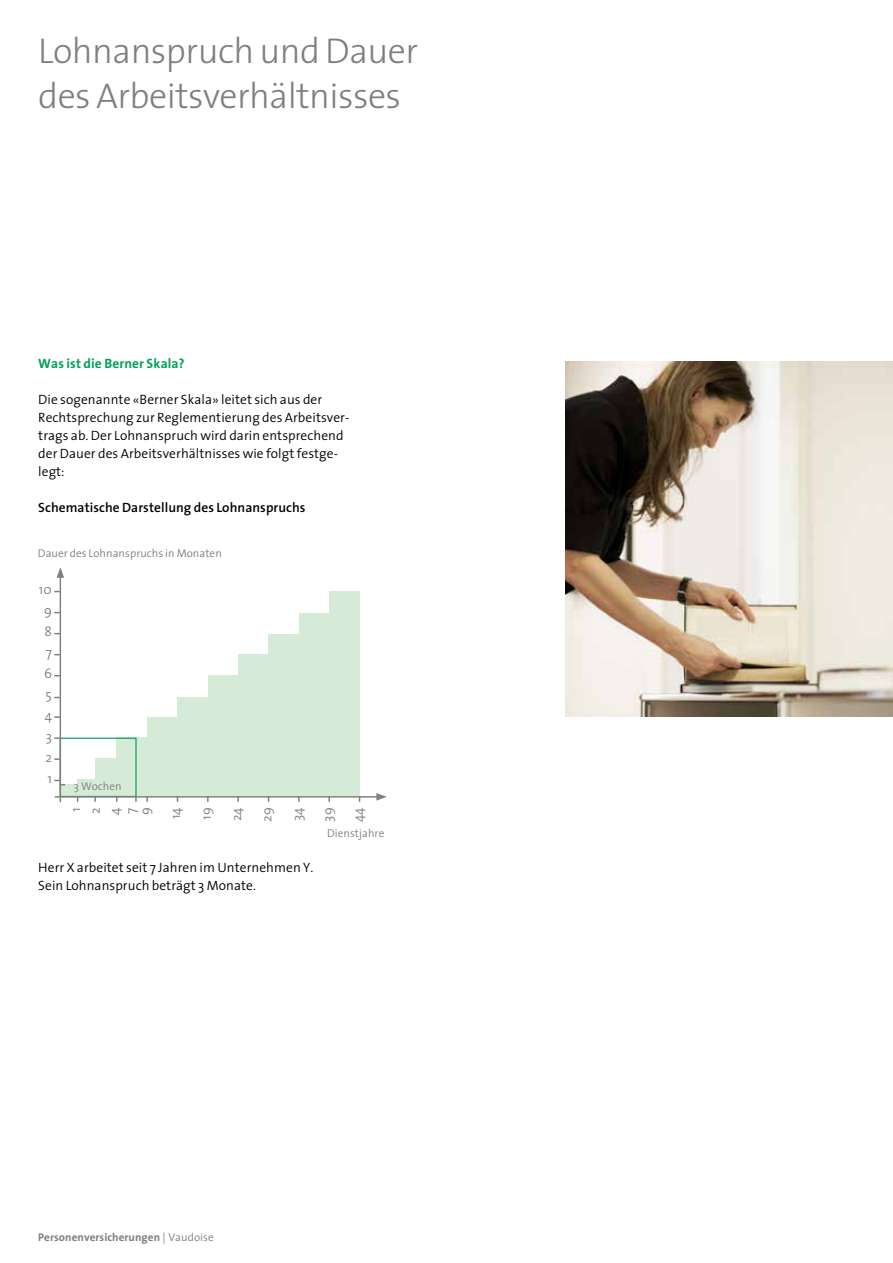
<style>
.page{position:relative;width:893px;height:1263px;background:#fff}
.page>*{position:absolute;margin:0;border:0;box-sizing:border-box;transform-origin:0 0}
.t1{font:300 36px/45px "The Sans";letter-spacing:-.015em;color:#827e7b}
.t2{font:300 13.5px/18px "The Sans";letter-spacing:.005em;color:#000}
.t3{font:600 13.5px "The Sans";letter-spacing:.005em;color:#000}
.t4{font:300 13.5px/21px "The Sans";letter-spacing:.01em;color:#827e7b;text-align:justify}
.t5{font:700 13.5px "The Sans";letter-spacing:.01em;color:#00a158}
.t6{font:300 11.25px "The Sans";letter-spacing:.005em;color:#827e7b}
.t7{font:700 11.25px "The Sans";letter-spacing:.005em;color:#827e7b}
.s1{font-weight:300}
</style>
<div class="page">
<div style="left:60px;top:784px;width:18px;height:12px;background:#d5ead7"></div>
<div style="left:95px;top:758px;width:22px;height:38px;background:#d5ead7"></div>
<div style="left:78px;top:779px;width:17px;height:17px;background:#d5ead7"></div>
<div style="left:329px;top:591px;width:31px;height:205px;background:#d5ead7"></div>
<div style="left:299px;top:613px;width:30px;height:183px;background:#d5ead7"></div>
<div style="left:269px;top:634px;width:30px;height:162px;background:#d5ead7"></div>
<div style="left:238px;top:655px;width:31px;height:141px;background:#d5ead7"></div>
<div style="left:208px;top:675px;width:30px;height:121px;background:#d5ead7"></div>
<div style="left:177px;top:697px;width:31px;height:99px;background:#d5ead7"></div>
<div style="left:147px;top:717px;width:30px;height:79px;background:#d5ead7"></div>
<div style="left:117px;top:738px;width:30px;height:58px;background:#d5ead7"></div>
<div style="left:60px;top:738px;width:77px;height:59px;border:1px solid #00a158"></div>
<svg style="left:54px;top:716px;width:6px;height:2px"></svg>
<hr style="left:55px;top:796px;width:324px;height:1px;background:#827e7b">
<svg style="left:376px;top:793px;width:11px;height:8px"></svg>
<hr style="left:60px;top:575px;width:1px;height:227px;background:#827e7b">
<svg style="left:57px;top:567px;width:7px;height:11px"></svg>
<svg style="left:54px;top:758px;width:6px;height:2px"></svg>
<svg style="left:54px;top:737px;width:6px;height:2px"></svg>
<svg style="left:54px;top:780px;width:11px;height:5px"></svg>
<img style="left:566px;top:361px;width:327px;height:355px">
<h1 class="t1" style="left:38px;top:27px;width:381px">Lohnanspruch und Dauer des Arbeitsverhältnisses</h1>
<p class="t5" style="left:38px;top:352px;width:148px">Was ist die Berner Skala?</p>
<p class="t2" style="left:38px;top:390px;width:313px">Die sogenannte «Berner Skala» leitet sich aus der Rechtsprechung zur Reglementierung des Arbeitsver&shy;trags ab. Der Lohnanspruch wird darin entsprechend der Dauer des Arbeitsverhältnisses wie folgt festge&shy;legt:</p>
<p class="t3" style="left:38px;top:496px;width:269px">Schematische Darstellung des Lohnanspruchs</p>
<p class="t6" style="left:38px;top:544px;width:185px">Dauer des Lohnanspruchs in Monaten</p>
<p class="t4" style="left:44px;top:578px;width:9px;text-indent:-5px">10<br>9<br>8<br>7<br>6<br>5<br>4<br>3<br>2<br>1</p>
<p class="t6" style="left:74px;top:777px;width:49px">3 Wochen</p>
<p class="t4" style="left:66px;top:815px;width:9px;line-height:19.5px;rotate:-90deg">1<br>2<br>4</p>
<p class="t4" style="left:134px;top:815px;width:9px;rotate:-90deg">9</p>
<p class="t4" style="left:165px;top:819px;width:13px;rotate:-90deg">14</p>
<p class="t4" style="left:195px;top:820px;width:14px;rotate:-90deg">19</p>
<p class="t4" style="left:226px;top:821px;width:15px;rotate:-90deg">24</p>
<p class="t4" style="left:256px;top:822px;width:16px;rotate:-90deg">29</p>
<p class="t4" style="left:287px;top:821px;width:15px;rotate:-90deg">34</p>
<p class="t4" style="left:317px;top:821px;width:16px;rotate:-90deg">39</p>
<p class="t4" style="left:347px;top:822px;width:16px;rotate:-90deg">44</p>
<p class="t4" style="left:120px;top:813px;width:8px;rotate:-90deg">7</p>
<p class="t6" style="left:327px;top:824px;width:59px">Dienstjahre</p>
<p class="t2" style="left:38px;top:858px;width:277px">Herr X arbeitet seit 7 Jahren im Unternehmen Y.<br>Sein Lohnanspruch beträgt 3 Monate.</p>
<p class="t7" style="left:38px;top:1228px;width:177px">Personenversicherungen <span class="s1">| Vaudoise</span></p>
</div>
